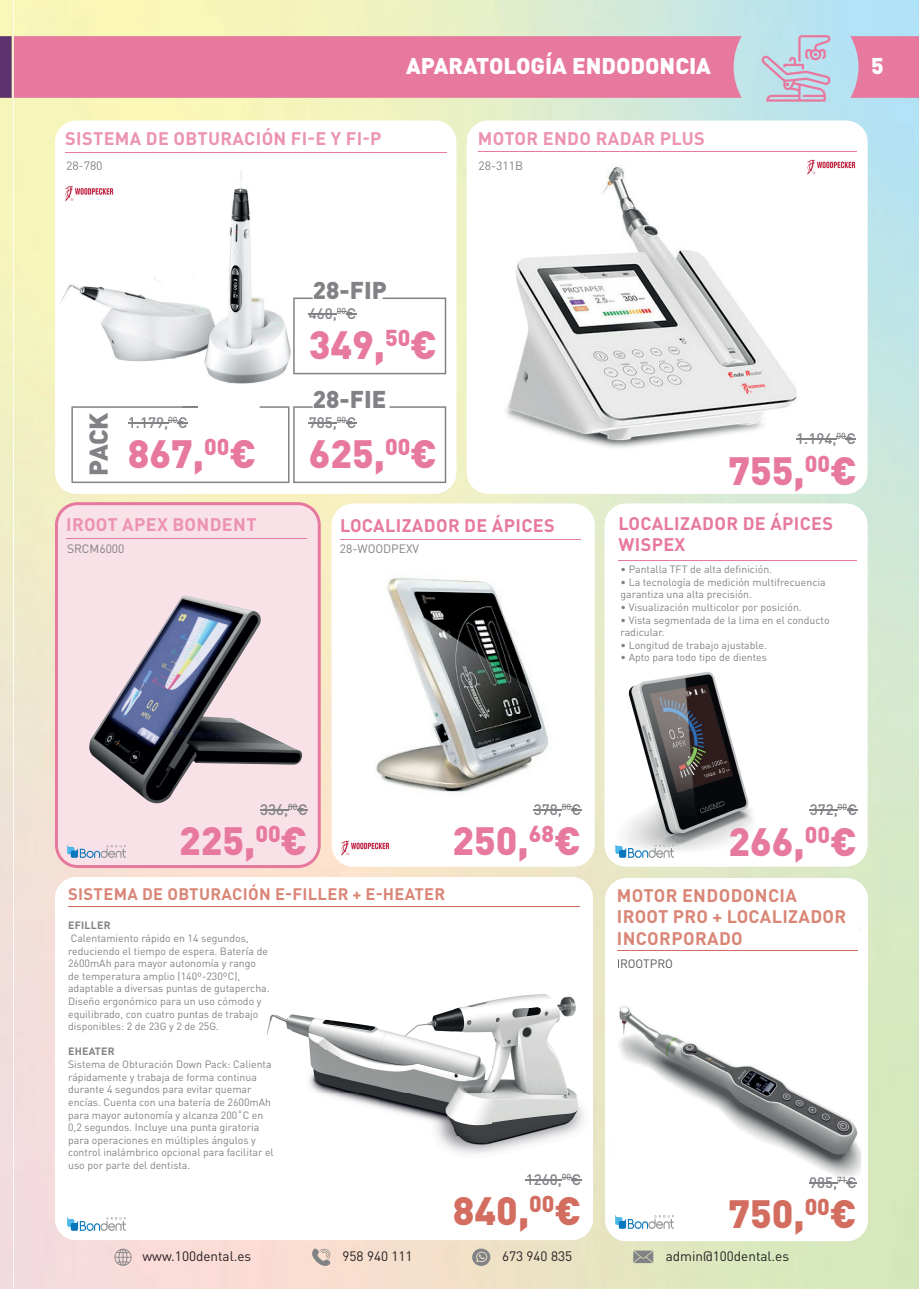
<style>
.page{position:relative;width:919px;height:1289px;background:#fff}
.page>*{position:absolute;margin:0;border:0;box-sizing:border-box;transform-origin:0 0}
.t1{font:900 39px "DIN Pro";color:#e7799f}
.t2{font:900 39px "DIN Pro";color:#d26d60}
.t3{font:900 25.5px "DIN Pro";color:#808285}
.t4{font:900 24px "DIN Pro";color:#808285}
.t5{font:900 22.5px "DIN Pro";color:#fff}
.t6{font:700 18px "DIN Pro";letter-spacing:.02em;color:#eb93b0}
.t7{font:700 18px/21.6px "DIN Pro";letter-spacing:.02em;color:#d98677}
.t8{font:700 18px/21.6px "DIN Pro";letter-spacing:.02em;color:#e7799f}
.t9{font:700 16.5px "DIN Pro";letter-spacing:.02em;color:#d98677}
.t10{font:500 15px "DIN Pro";color:#808285}
.t11{font:13.5px "DIN Pro";color:#231f20}
.t12{font:12px "DIN Pro";color:#808285}
.t13{font:12px "DIN Pro";letter-spacing:-.005em;color:#57585a}
.t14{font:10.5px/12.6px "DIN Pro";color:#808285}
.t15{font:700 10.5px "DIN Pro";letter-spacing:.02em;color:#808285}
</style>
<div class="page">
<img style="left:13px;top:0;width:905px;height:1288px">
<svg style="left:14px;top:36px;width:904px;height:62px;background:#e47fa3"></svg>
<svg style="left:114px;top:1248px;width:18px;height:17px"></svg>
<svg style="left:310px;top:1248px;width:20px;height:19px"></svg>
<svg style="left:472px;top:1248px;width:18px;height:17px"></svg>
<svg style="left:633px;top:1250px;width:20px;height:12px"></svg>
<svg style="left:761px;top:35px;width:69px;height:67px;background:#c5c7d9"></svg>
<svg style="left:0;top:36px;width:13px;height:62px"></svg>
<div style="left:605px;top:878px;width:262px;height:363px;background:#fff;border-radius:21px"></div>
<div style="left:55px;top:877px;width:538px;height:362px;background:#fff;border-radius:21px"></div>
<div style="left:604px;top:503px;width:263px;height:363px;background:#fff;border-radius:21px"></div>
<div style="left:332px;top:503px;width:262px;height:363px;background:#fff;border-radius:21px"></div>
<svg style="left:55px;top:502px;width:266px;height:366px;background:#f7d9e2"></svg>
<div style="left:467px;top:121px;width:400px;height:372px;background:#fff;border-radius:21px"></div>
<div style="left:55px;top:121px;width:401px;height:372px;background:#fff;border-radius:21px"></div>
<img style="left:619px;top:927px;width:242px;height:251px">
<img style="left:619px;top:959px;width:53px;height:9px">
<hr style="left:340px;top:539px;width:240px;height:1px;background:#e7799f">
<hr style="left:618px;top:560px;width:239px;height:1px;background:#e7799f">
<svg style="left:533px;top:806px;width:48px;height:4px"></svg>
<svg style="left:809px;top:807px;width:48px;height:3px"></svg>
<hr style="left:66px;top:538px;width:241px;height:1px;background:#e7799f">
<hr style="left:616px;top:950px;width:241px;height:1px;background:#d26d60">
<svg style="left:809px;top:1180px;width:47px;height:3px"></svg>
<img style="left:68px;top:845px;width:58px;height:12px">
<img style="left:68px;top:1217px;width:58px;height:13px">
<img style="left:340px;top:866px;width:50px;height:6px">
<img style="left:340px;top:840px;width:50px;height:26px">
<img style="left:376px;top:577px;width:173px;height:217px">
<img style="left:505px;top:166px;width:300px;height:282px">
<img style="left:60px;top:170px;width:231px;height:214px">
<hr style="left:65px;top:152px;width:381px;height:1px;background:#e7799f">
<img style="left:64px;top:170px;width:51px;height:48px">
<img style="left:67px;top:167px;width:35px;height:3px">
<img style="left:807px;top:159px;width:48px;height:16px">
<svg style="left:293px;top:297px;width:153px;height:77px"></svg>
<hr style="left:477px;top:151px;width:379px;height:1px;background:#e7799f">
<hr style="left:796px;top:438px;width:40px;height:1px;background:#808285">
<svg style="left:836px;top:436px;width:19px;height:3px"></svg>
<svg style="left:71px;top:406px;width:375px;height:77px"></svg>
<hr style="left:68px;top:906px;width:511px;height:1px;background:#d26d60">
<hr style="left:525px;top:1179px;width:36px;height:1px;background:#808285">
<svg style="left:561px;top:1177px;width:20px;height:3px"></svg>
<svg style="left:260px;top:806px;width:48px;height:4px"></svg>
<img style="left:86px;top:595px;width:217px;height:214px">
<img style="left:619px;top:671px;width:134px;height:187px">
<img style="left:615px;top:1215px;width:58px;height:13px">
<img style="left:616px;top:845px;width:57px;height:12px">
<img style="left:266px;top:1008px;width:225px;height:127px">
<div style="left:593px;top:957px;width:12px;height:204px;background:#e8e6c4"></div>
<img style="left:458px;top:957px;width:135px;height:51px">
<img style="left:491px;top:1008px;width:91px;height:102px">
<img style="left:437px;top:1135px;width:49px;height:19px">
<img style="left:486px;top:1110px;width:98px;height:43px">
<h3 class="t6" style="left:65px;top:124px;width:318px">SISTEMA DE OBTURACIÓN FI-E Y FI-P</h3>
<p class="t12" style="left:66px;top:156px;width:38px">28-780</p>
<h3 class="t5" style="left:406px;top:46px;width:306px">APARATOLOGÍA ENDODONCIA</h3>
<h3 class="t5" style="left:871px;top:46px;width:14px">5</h3>
<h3 class="t6" style="left:477px;top:123px;width:228px">MOTOR ENDO RADAR PLUS</h3>
<p class="t12" style="left:478px;top:156px;width:46px">28-311B</p>
<h3 class="t4" style="left:313px;top:270px;width:75px">28-FIP</h3>
<h3 class="t10" style="left:309px;top:302px;width:49px">460,<sup>00</sup>€</h3>
<h1 class="t1" style="left:309px;top:312px;width:130px">349,<sup>50</sup>€</h1>
<h2 class="t3" style="left:77px;top:476px;width:65px;rotate:-90deg">PACK</h2>
<h3 class="t4" style="left:313px;top:379px;width:75px">28-FIE</h3>
<h3 class="t10" style="left:128px;top:411px;width:61px">1.179,<sup>00</sup>€</h3>
<h3 class="t10" style="left:309px;top:411px;width:49px">785,<sup>00</sup>€</h3>
<h1 class="t1" style="left:128px;top:420px;width:130px">867,<sup>00</sup>€</h1>
<h1 class="t1" style="left:308px;top:420px;width:130px">625,<sup>00</sup>€</h1>
<h3 class="t10" style="left:796px;top:426px;width:61px">1.194,<sup>00</sup>€</h3>
<h1 class="t1" style="left:728px;top:437px;width:130px">755,<sup>00</sup>€</h1>
<h3 class="t6" style="left:66px;top:509px;width:192px">IROOT APEX BONDENT</h3>
<p class="t12" style="left:67px;top:538px;width:59px">SRCM6000</p>
<h3 class="t8" style="left:340px;top:513px;width:216px">LOCALIZADOR DE ÁPICES</h3>
<h3 class="t8" style="left:618px;top:510px;width:216px">LOCALIZADOR DE ÁPICES<br>WISPEX</h3>
<p class="t12" style="left:340px;top:539px;width:81px">28-WOODPEXV</p>
<p class="t14" style="left:620px;top:562px;width:153px">• Pantalla TFT de alta definición.</p>
<p class="t14" style="left:620px;top:574px;width:207px">• La tecnología de medición multifrecuencia garantiza una alta precisión.</p>
<p class="t14" style="left:620px;top:600px;width:183px">• Visualización multicolor por posición.</p>
<p class="t14" style="left:620px;top:612px;width:211px">• Vista segmentada de la lima en el conducto radicular.</p>
<p class="t14" style="left:620px;top:637px;width:148px">• Longitud de trabajo ajustable.</p>
<p class="t14" style="left:620px;top:650px;width:148px">• Apto para todo tipo de dientes</p>
<h3 class="t10" style="left:260px;top:797px;width:49px">336,<sup>00</sup>€</h3>
<h1 class="t1" style="left:179px;top:807px;width:130px">225,<sup>00</sup>€</h1>
<h3 class="t10" style="left:533px;top:797px;width:49px">378,<sup>00</sup>€</h3>
<h3 class="t10" style="left:809px;top:797px;width:49px">372,<sup>00</sup>€</h3>
<h1 class="t1" style="left:452px;top:807px;width:130px">250,<sup>68</sup>€</h1>
<h1 class="t1" style="left:728px;top:808px;width:130px">266,<sup>00</sup>€</h1>
<h3 class="t9" style="left:68px;top:879px;width:379px">SISTEMA DE OBTURACIÓN E-FILLER + E-HEATER</h3>
<p class="t15" style="left:68px;top:916px;width:44px">EFILLER</p>
<p class="t14" style="left:68px;top:930px;width:203px">Calentamiento rápido en 14 segundos, reduciendo el tiempo de espera. Batería de 2600mAh para mayor autonomía y rango de temperatura amplio (140º-230ºC), adaptable a diversas puntas de gutapercha.<br>Diseño ergonómico para un uso cómodo y equilibrado, con cuatro puntas de trabajo disponibles: 2 de 23G y 2 de 25G.</p>
<p class="t15" style="left:68px;top:1042px;width:48px">EHEATER</p>
<p class="t14" style="left:68px;top:1056px;width:207px">Sistema de Obturación Down Pack: Calienta rápidamente y trabaja de forma continua durante 4 segundos para evitar quemar encías. Cuenta con una batería de 2600mAh para mayor autonomía y alcanza 200˚C en 0,2 segundos. Incluye una punta giratoria para operaciones en múltiples ángulos y control inalámbrico opcional para facilitar el uso por parte del dentista.</p>
<h3 class="t10" style="left:525px;top:1167px;width:57px">1260,<sup>00</sup>€</h3>
<h1 class="t2" style="left:453px;top:1177px;width:130px">840,<sup>00</sup>€</h1>
<h3 class="t7" style="left:617px;top:882px;width:231px">MOTOR ENDODONCIA<br>IROOT PRO + LOCALIZADOR<br>INCORPORADO</h3>
<p class="t13" style="left:616px;top:954px;width:58px">IROOTPRO</p>
<h3 class="t10" style="left:809px;top:1170px;width:49px">985,<sup>71</sup>€</h3>
<h1 class="t2" style="left:728px;top:1180px;width:130px">750,<sup>00</sup>€</h1>
<p class="t11" style="left:142px;top:1245px;width:110px">www.100dental.es</p>
<p class="t11" style="left:342px;top:1245px;width:72px">958 940 111</p>
<p class="t11" style="left:502px;top:1245px;width:72px">673 940 835</p>
<p class="t11" style="left:665px;top:1245px;width:125px">admin@100dental.es</p>
</div>
